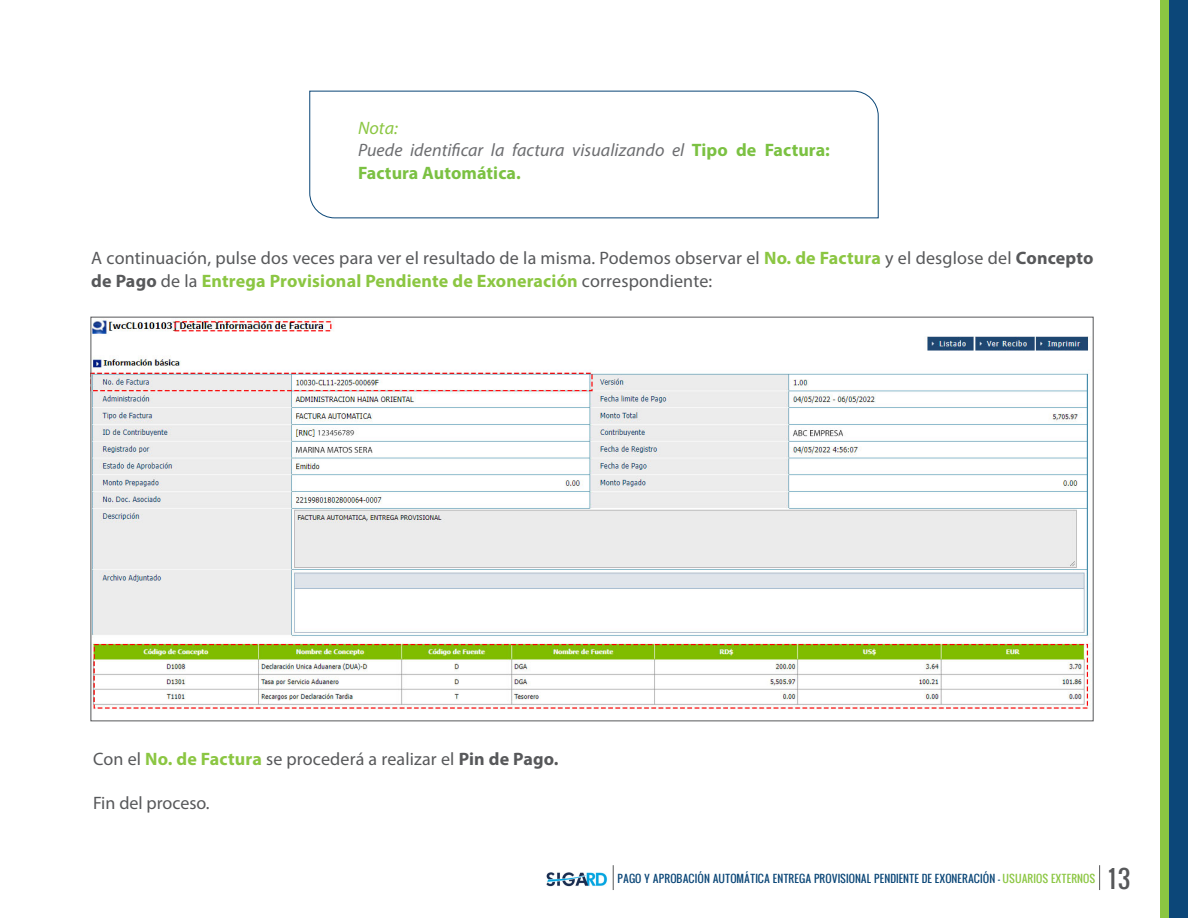
<style>
.page{position:relative;width:1188px;height:918px;background:#fff}
.page>*{position:absolute;margin:0;border:0;box-sizing:border-box;transform-origin:0 0}
.t1{font:24px "Oswald";color:#57585a}
.t2{font:18px/22.5px "Myriad Pro";letter-spacing:.01em;color:#57585a}
.t3{font:italic 18px/22.5px "Myriad Pro";letter-spacing:.005em;color:#6c6d70}
.t4{font:italic 18px "Myriad Pro";color:#8bc642}
.t5{font:10.5px "Oswald";color:#0a4677}
.s1{font-weight:700;font-style:normal;color:#7bc142}
.s2{font-weight:700;color:#8bc642}
.s3{font-weight:700}
.s4{color:#8bc642}
</style>
<div class="page">
<div style="left:1160px;top:0;width:28px;height:918px;background:#8bc642"></div>
<div style="left:1169px;top:0;width:19px;height:918px;background:#0c4779"></div>
<svg style="left:1099px;top:865px;width:1px;height:25px"></svg>
<svg style="left:613px;top:865px;width:1px;height:25px"></svg>
<img style="left:546px;top:872px;width:62px;height:15px">
<svg style="left:309px;top:90px;width:570px;height:129px"></svg>
<img style="left:93px;top:319px;width:999px;height:391px">
<p class="t4" style="left:358px;top:117px;width:41px">Nota:</p>
<p class="t3" style="left:358px;top:139px;width:473px">Puede identificar la factura visualizando el <span class="s1">Tipo de Factura:<br>Factura Automática.</span></p>
<p class="t2" style="left:91px;top:247px;width:1004px">A continuación, pulse dos veces para ver el resultado de la misma. Podemos observar el <span class="s2">No. de Factura</span> y el desglose del <span class="s3">Concepto de Pago</span> de la <span class="s2">Entrega Provisional Pendiente de Exoneración</span> correspondiente:</p>
<p class="t2" style="left:93px;top:748px;width:467px">Con el <span class="s2">No. de Factura</span> se procederá a realizar el <span class="s3">Pin de Pago.</span></p>
<p class="t2" style="left:93px;top:791px;width:118px">Fin del proceso.</p>
<p class="t5" style="left:618px;top:871px;width:479px">PAGO Y APROBACIÓN AUTOMÁTICA ENTREGA PROVISIONAL PENDIENTE DE EXONERACIÓN - <span class="s4">USUARIOS EXTERNOS</span></p>
<h1 class="t1" style="left:1108px;top:860px;width:24px">13</h1>
</div>
